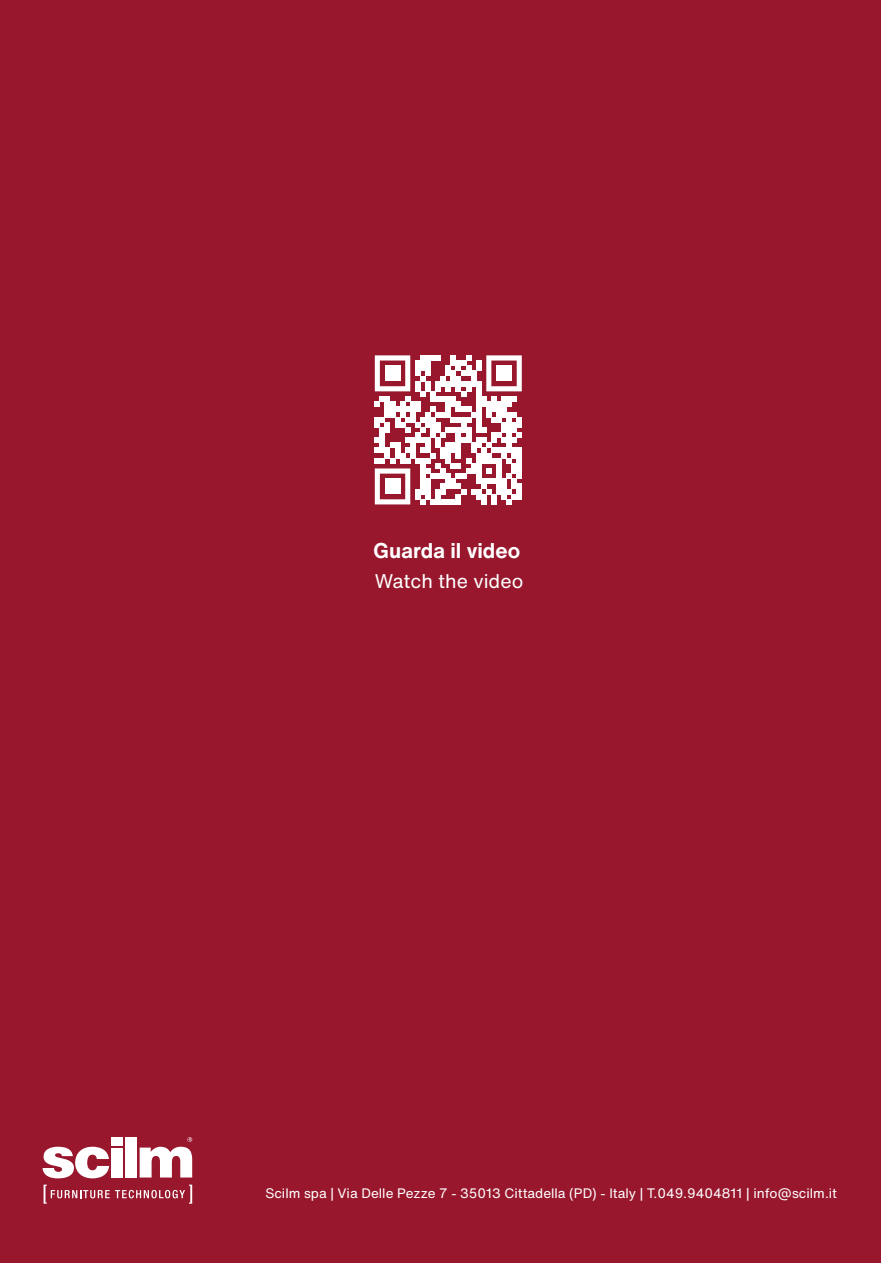
<style>
.page{position:relative;width:881px;height:1263px;background:#fff}
.page>*{position:absolute;margin:0;border:0;box-sizing:border-box;transform-origin:0 0}
.t1{font:700 21px "Helvetica Now Text";color:#fff}
.t2{font:19.5px "Helvetica Now Text";color:#fff}
.t3{font:13.5px "Helvetica Now Text";color:#fff}
</style>
<div class="page">
<div style="left:0;top:0;width:880px;height:1263px;background:#98172d"></div>
<div style="left:125px;top:1137px;width:12px;height:40px;background:#fff"></div>
<div style="left:111px;top:1137px;width:12px;height:8px;background:#fff"></div>
<div style="left:111px;top:1147px;width:12px;height:30px;background:#fff"></div>
<svg style="left:43px;top:1147px;width:66px;height:31px"></svg>
<svg style="left:140px;top:1137px;width:52px;height:40px"></svg>
<svg style="left:44px;top:1184px;width:148px;height:20px"></svg>
<svg style="left:374px;top:355px;width:147px;height:149px"></svg>
<div style="left:385px;top:479px;width:15px;height:15px;background:#fff"></div>
<h1 class="t1" style="left:373px;top:535px;width:148px">Guarda il video</h1>
<h2 class="t2" style="left:374px;top:567px;width:150px">Watch the video</h2>
<p class="t3" style="left:265px;top:1183px;width:573px">Scilm spa | Via Delle Pezze 7 - 35013 Cittadella (PD) - Italy | T.049.9404811 | info@scilm.it</p>
</div>
